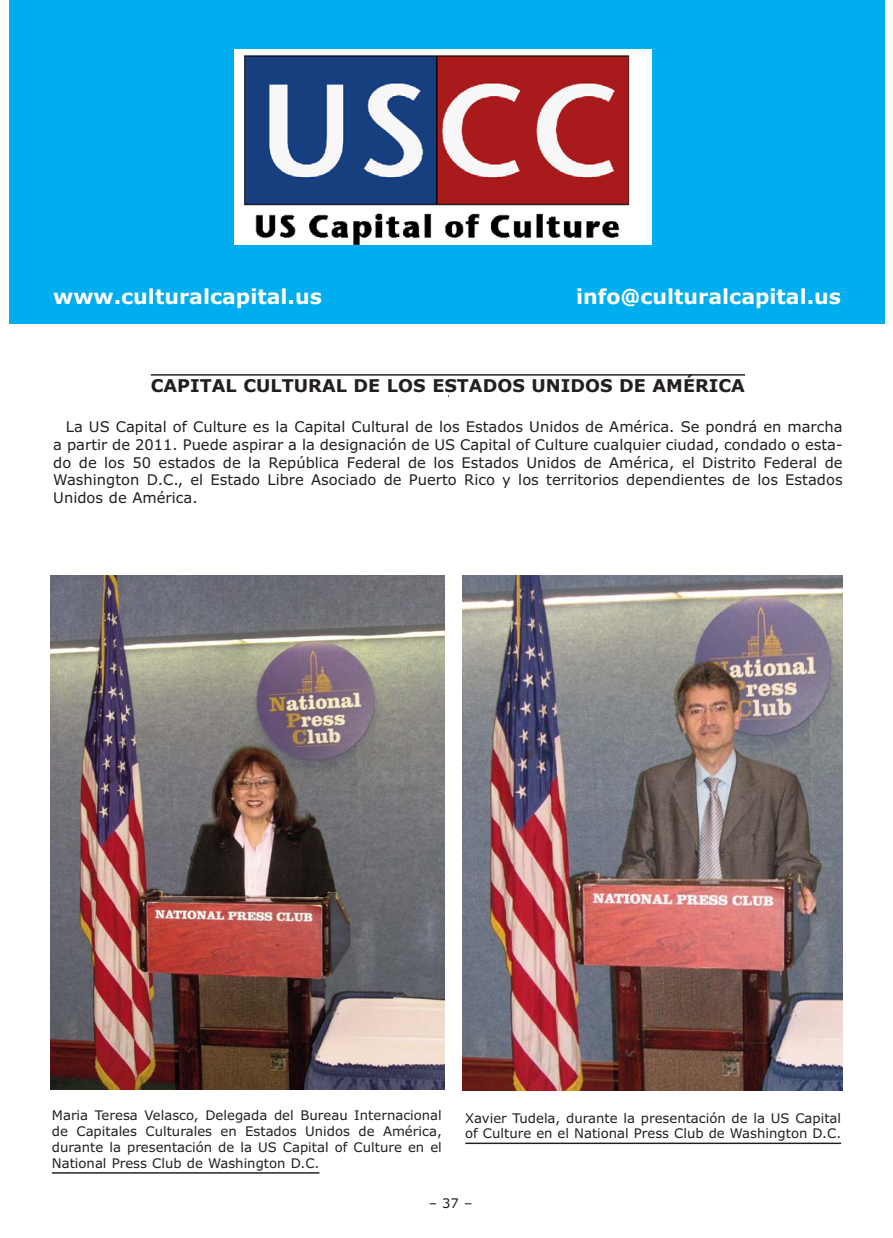
<style>
.page{position:relative;width:893px;height:1238px;background:#fff}
.page>*{position:absolute;margin:0;border:0;box-sizing:border-box;transform-origin:0 0}
.t1{font:700 20.55px "Verdana";color:#fff}
.t2{font:700 17.7px "Verdana";color:#231f20}
.t3{font:14.7px/17.7px "Verdana";color:#231f20;text-align:justify}
.t4{font:13.2px/15.9px "Verdana";color:#231f20;text-align:justify}
</style>
<div class="page">
<div style="left:9px;top:0;width:875px;height:324px;background:#00aeef"></div>
<img style="left:235px;top:50px;width:417px;height:195px">
<hr style="left:151px;top:374px;width:594px;height:1px;background:#231f20">
<img style="left:50px;top:575px;width:394px;height:514px">
<img style="left:462px;top:575px;width:380px;height:515px">
<hr style="left:52px;top:1172px;width:267px;height:1px;background:#231f20">
<hr style="left:465px;top:1142px;width:376px;height:2px;background:#231f20">
<h1 class="t1" style="left:53px;top:288px;width:270px">www.culturalcapital.us</h1>
<h1 class="t1" style="left:576px;top:289px;width:266px">info@culturalcapital.us</h1>
<p class="t2" style="left:151px;top:379px;width:595px">CAPITAL CULTURAL DE LOS ESTADOS UNIDOS DE AMÉRICA</p>
<p class="t3" style="left:53px;top:419px;width:790px;text-indent:13px">La US Capital of Culture es la Capital Cultural de los Estados Unidos de América. Se pondrá en marcha a partir de 2011. Puede aspirar a la designación de US Capital of Culture cualquier ciudad, condado o esta&shy;do de los 50 estados de la República Federal de los Estados Unidos de América, el Distrito Federal de Washington D.C., el Estado Libre Asociado de Puerto Rico y los territorios dependientes de los Estados Unidos de América.</p>
<p class="t4" style="left:52px;top:1108px;width:391px">Maria Teresa Velasco, Delegada del Bureau Internacional de Capitales Culturales en Estados Unidos de América, durante la presentación de la US Capital of Culture en el National Press Club de Washington D.C.</p>
<p class="t4" style="left:465px;top:1111px;width:377px">Xavier Tudela, durante la presentación de la US Capital of Culture en el National Press Club de Washington D.C.</p>
<p class="t4" style="left:428px;top:1196px;width:45px">– 37 –</p>
</div>
